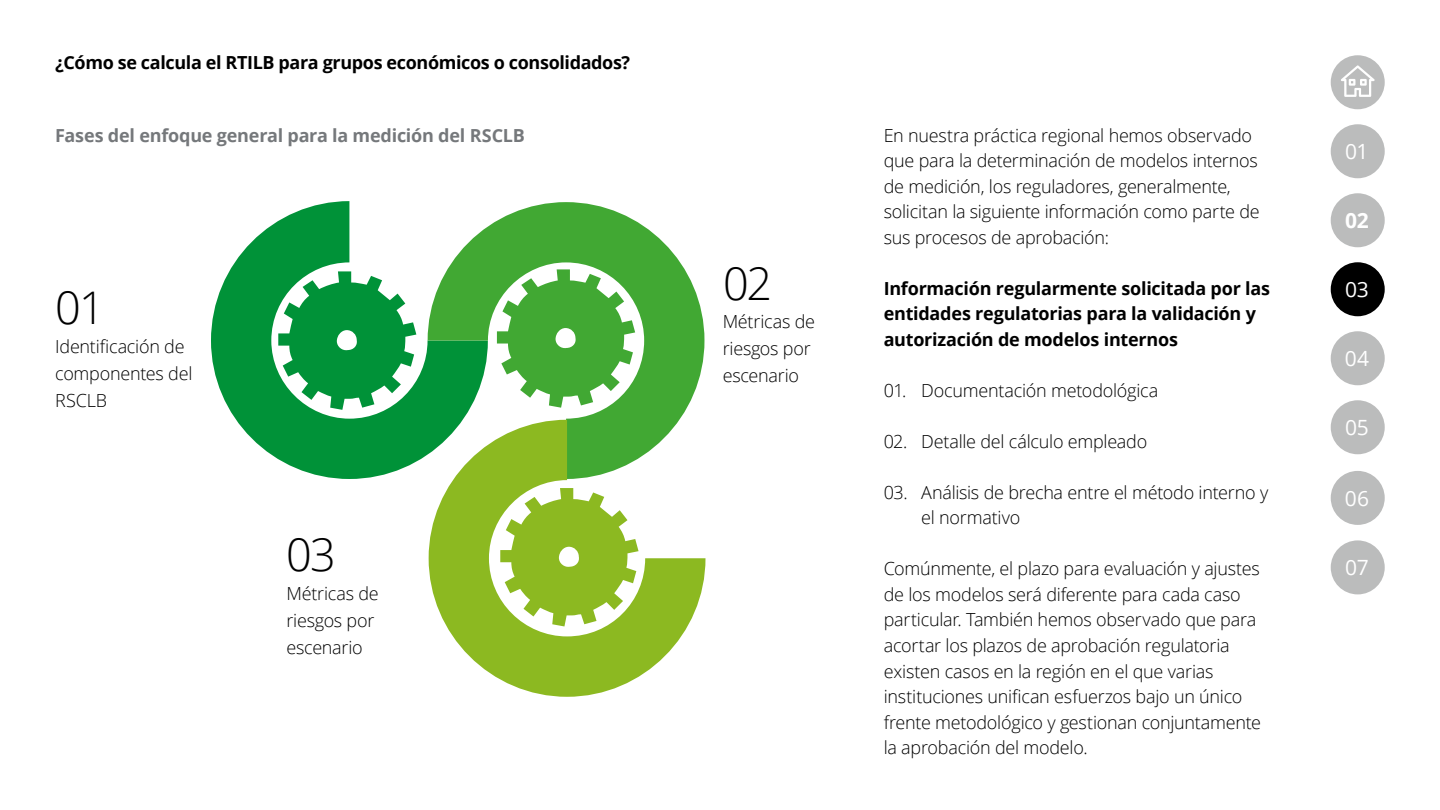
<style>
.page{position:relative;width:1440px;height:810px;background:#fff}
.page>*{position:absolute;margin:0;border:0;box-sizing:border-box;transform-origin:0 0}
.t1{font:300 45px "Open Sans";color:#000}
.t2{font:21px "Open Sans";letter-spacing:-.015em;color:#fff}
.t3{font:700 21px "Open Sans";color:#fff}
.t4{font:300 18px/25.5px "Open Sans";letter-spacing:-.015em;color:#000}
.t5{font:700 18px/25.5px "Open Sans";letter-spacing:-.015em;color:#000}
.t6{font:700 18px "Open Sans";letter-spacing:-.015em;color:#75787b}
</style>
<div class="page">
<svg style="left:211px;top:201px;width:217px;height:278px;fill:#009238"></svg>
<svg style="left:428px;top:202px;width:276px;height:253px;fill:#41a833"></svg>
<svg style="left:429px;top:420px;width:276px;height:277px;fill:#8cb921"></svg>
<svg style="left:278px;top:271px;width:138px;height:139px"></svg>
<svg style="left:497px;top:269px;width:138px;height:139px"></svg>
<svg style="left:500px;top:488px;width:139px;height:138px"></svg>
<div style="left:1331px;top:400px;width:54px;height:54px;background:#bbbcbc;border-radius:50%"></div>
<div style="left:1331px;top:124px;width:54px;height:54px;background:#bbbcbc;border-radius:50%"></div>
<div style="left:1331px;top:331px;width:54px;height:54px;background:#bbbcbc;border-radius:50%"></div>
<div style="left:1331px;top:193px;width:54px;height:54px;background:#bbbcbc;border-radius:50%"></div>
<div style="left:1331px;top:262px;width:54px;height:54px;background:#000;border-radius:50%"></div>
<div style="left:1331px;top:471px;width:54px;height:54px;background:#bbbcbc;border-radius:50%"></div>
<div style="left:1331px;top:540px;width:54px;height:54px;background:#bbbcbc;border-radius:50%"></div>
<svg style="left:1331px;top:55px;width:54px;height:54px"></svg>
<p class="t5" style="left:55px;top:49px;width:576px">¿Cómo se calcula el RTILB para grupos económicos o consolidados?</p>
<p class="t6" style="left:55px;top:123px;width:471px">Fases del enfoque general para la medición del RSCLB</p>
<h1 class="t1" style="left:55px;top:277px;width:51px">01</h1>
<p class="t4" style="left:55px;top:333px;width:139px;line-height:27px">Identificación de componentes del<br>RSCLB</p>
<h1 class="t1" style="left:286px;top:524px;width:51px">03</h1>
<p class="t4" style="left:286px;top:579px;width:94px;line-height:27px">Métricas de riesgos por escenario</p>
<h1 class="t1" style="left:723px;top:253px;width:51px">02</h1>
<p class="t4" style="left:723px;top:308px;width:94px;line-height:27px">Métricas de riesgos por escenario</p>
<p class="t4" style="left:884px;top:122px;width:378px">En nuestra práctica regional hemos observado que para la determinación de modelos internos de medición, los reguladores, generalmente, solicitan la siguiente información como parte de sus procesos de aprobación:</p>
<p class="t5" style="left:884px;top:275px;width:388px">Información regularmente solicitada por las entidades regulatorias para la validación y autorización de modelos internos</p>
<p class="t4" style="left:884px;top:377px;width:276px">01. Documentación metodológica</p>
<p class="t4" style="left:884px;top:428px;width:265px">02. Detalle del cálculo empleado</p>
<p class="t4" style="left:921px;top:479px;width:349px;text-indent:-37px">03. Análisis de brecha entre el método interno y el normativo</p>
<p class="t4" style="left:884px;top:556px;width:379px">Comúnmente, el plazo para evaluación y ajustes de los modelos será diferente para cada caso particular. También hemos observado que para acortar los plazos de aprobación regulatoria existen casos en la región en el que varias instituciones unifican esfuerzos bajo un único frente metodológico y gestionan conjuntamente la aprobación del modelo.</p>
<p class="t2" style="left:1345px;top:137px;width:25px">01</p>
<p class="t3" style="left:1345px;top:206px;width:25px">02</p>
<p class="t2" style="left:1345px;top:275px;width:25px">03</p>
<p class="t2" style="left:1345px;top:344px;width:26px">04</p>
<p class="t2" style="left:1345px;top:413px;width:25px">05</p>
<p class="t2" style="left:1345px;top:484px;width:26px">06</p>
<p class="t2" style="left:1345px;top:553px;width:25px">07</p>
</div>
